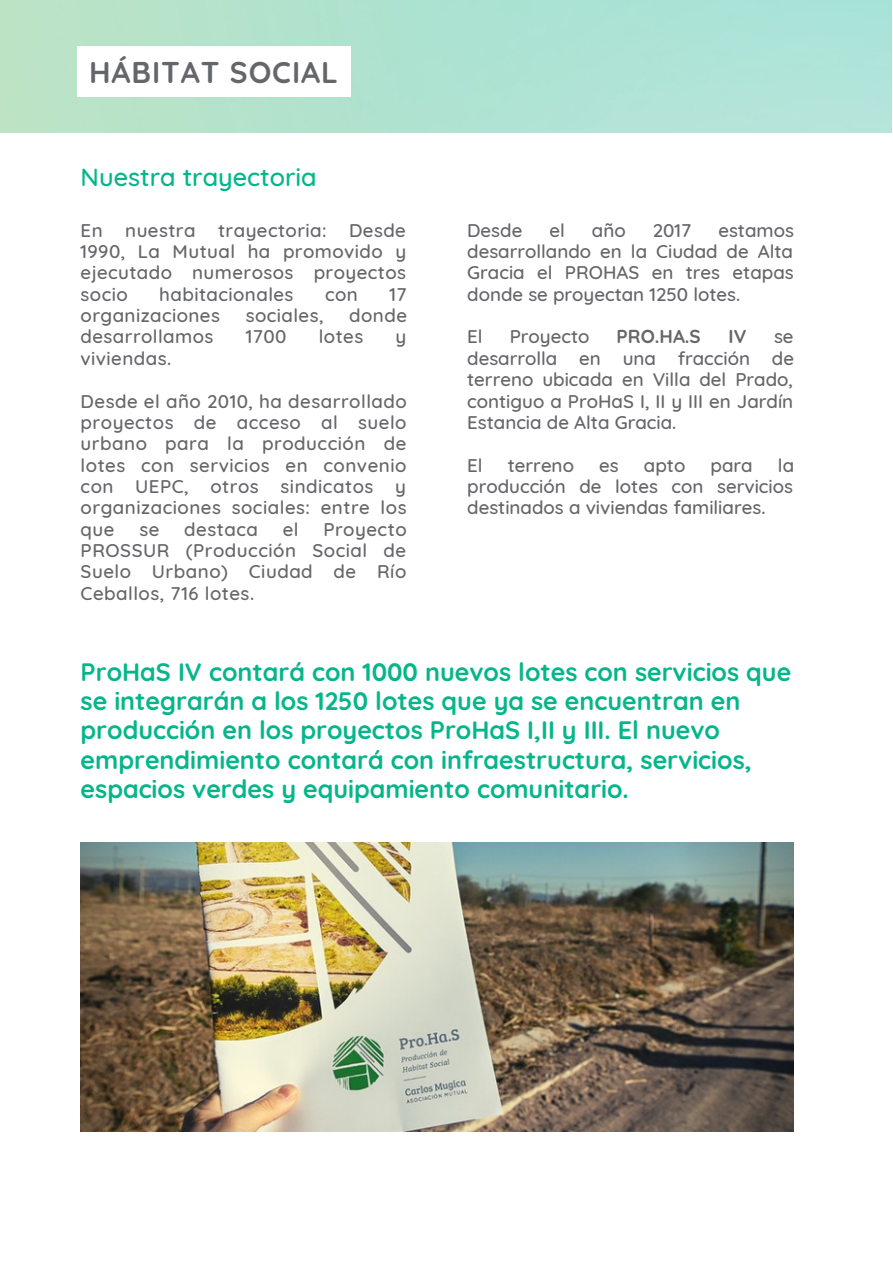
<style>
.page{position:relative;width:893px;height:1264px;background:#fff}
.page>*{position:absolute;margin:0;border:0;box-sizing:border-box;transform-origin:0 0}
.t1{font:700 30px "Quicksand";letter-spacing:.03em;color:#65666a}
.t2{font:700 25.2px/29.2px "Quicksand";color:#05b68a}
.t3{font:500 25.2px "Quicksand";color:#05b68a}
.t4{font:500 18.75px/21.3px "Quicksand";letter-spacing:.02em;color:#65666a;text-align:justify}
.t5{font:500 18.75px "Quicksand";color:#65666a}
.t6{font:700 18.75px "Quicksand";color:#65666a}
</style>
<div class="page">
<img style="left:81px;top:842px;width:712px;height:289px">
<h1 class="t1" style="left:89px;top:53px;width:250px">HÁBITAT SOCIAL</h1>
<h2 class="t3" style="left:81px;top:161px;width:237px">Nuestra trayectoria</h2>
<p class="t4" style="left:81px;top:219px;width:327px">En nuestra trayectoria: Desde 1990, La Mutual ha promovido y ejecutado numerosos proyectos socio</p>
<p class="t4" style="left:159px;top:283px;width:136px">habitacionales</p>
<p class="t4" style="left:325px;top:283px;width:34px">con</p>
<p class="t4" style="left:389px;top:283px;width:19px">17</p>
<p class="t4" style="left:81px;top:304px;width:141px">organizaciones</p>
<p class="t4" style="left:246px;top:304px;width:79px">sociales,</p>
<p class="t4" style="left:349px;top:304px;width:59px">donde</p>
<p class="t4" style="left:81px;top:326px;width:134px">desarrollamos</p>
<p class="t4" style="left:246px;top:326px;width:42px">1700</p>
<p class="t4" style="left:319px;top:326px;width:46px">lotes</p>
<p class="t4" style="left:395px;top:326px;width:12px">y</p>
<p class="t4" style="left:81px;top:347px;width:92px">viviendas.</p>
<p class="t4" style="left:81px;top:390px;width:328px">Desde el año 2010, ha desarrollado proyectos de acceso al suelo urbano para la producción de lotes con servicios en convenio con UEPC, otros sindicatos y organizaciones sociales: entre los que</p>
<p class="t4" style="left:139px;top:518px;width:22px">se</p>
<p class="t4" style="left:184px;top:518px;width:75px">destaca</p>
<p class="t4" style="left:283px;top:518px;width:17px">el</p>
<p class="t4" style="left:81px;top:518px;width:327px;text-indent:243px">Proyecto PROSSUR (Producción Social de Suelo Urbano) Ciudad de Río Ceballos, 716 lotes.</p>
<p class="t4" style="left:467px;top:219px;width:57px">Desde</p>
<p class="t4" style="left:549px;top:219px;width:17px">el</p>
<p class="t4" style="left:592px;top:219px;width:35px">año</p>
<p class="t4" style="left:652px;top:219px;width:40px">2017</p>
<p class="t4" style="left:467px;top:219px;width:328px;text-indent:251px">estamos desarrollando en la Ciudad de Alta Gracia el PROHAS en tres etapas donde se proyectan 1250 lotes.</p>
<p class="t4" style="left:467px;top:326px;width:17px">El</p>
<p class="t5" style="left:509px;top:324px;width:81px">Proyecto</p>
<p class="t6" style="left:616px;top:324px;width:86px">PRO.HA.S</p>
<p class="t6" style="left:728px;top:324px;width:19px">IV</p>
<p class="t4" style="left:467px;top:326px;width:328px;text-indent:307px">se desarrolla en una fracción de terreno ubicada en Villa del Prado, contiguo a ProHaS I, II y III en Jardín Estancia de Alta Gracia.</p>
<p class="t4" style="left:467px;top:454px;width:17px">El</p>
<p class="t5" style="left:507px;top:453px;width:68px">terreno</p>
<p class="t4" style="left:599px;top:454px;width:21px">es</p>
<p class="t4" style="left:644px;top:454px;width:43px">apto</p>
<p class="t4" style="left:710px;top:454px;width:44px">para</p>
<p class="t4" style="left:467px;top:454px;width:328px;text-indent:311px">la producción de lotes con servicios destinados a viviendas familiares.</p>
<p class="t2" style="left:81px;top:657px;width:712px">ProHaS IV contará con 1000 nuevos lotes con servicios que se integrarán a los 1250 lotes que ya se encuentran en producción en los proyectos ProHaS I,II y III. El nuevo emprendimiento contará con infraestructura, servicios, espacios verdes y equipamiento comunitario.</p>
</div>
